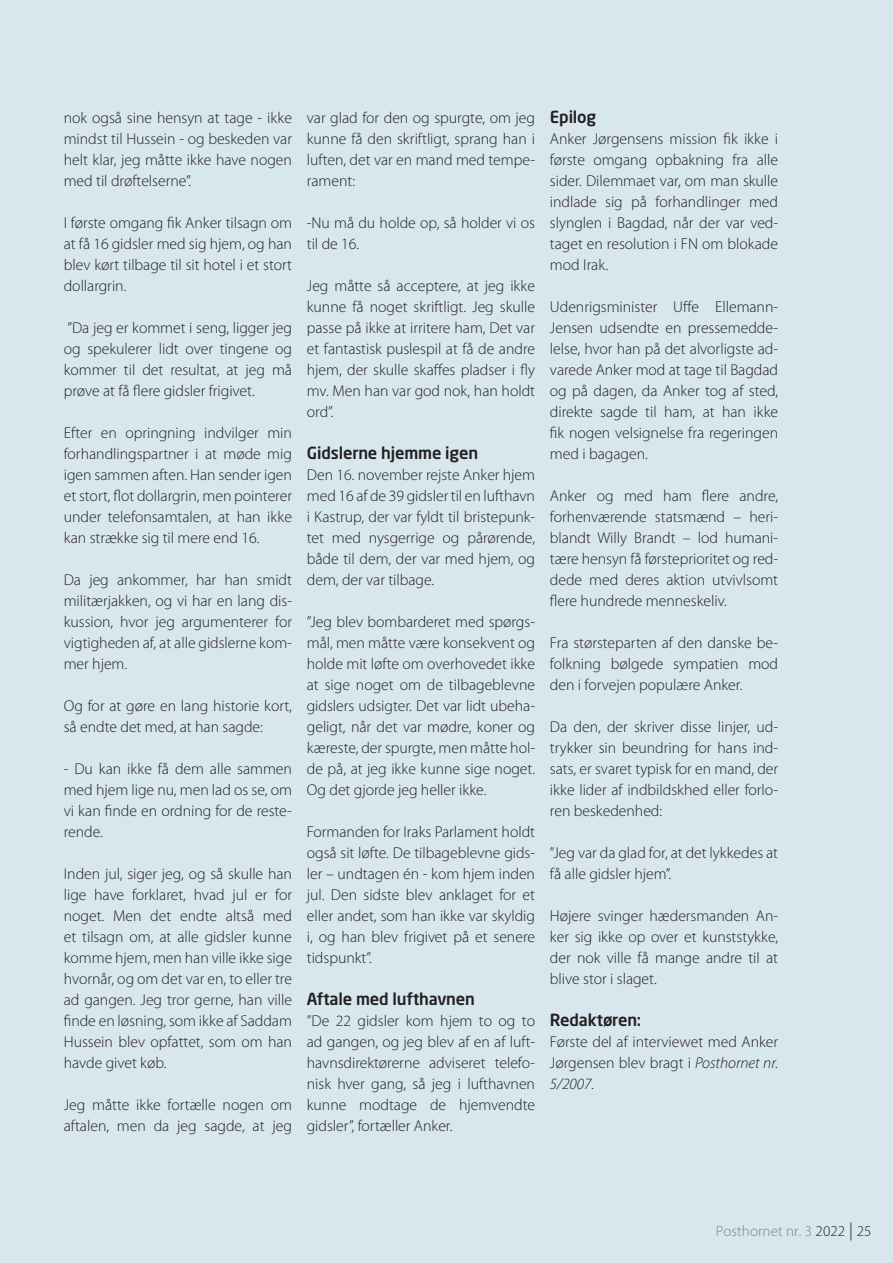
<style>
.page{position:relative;width:893px;height:1263px;background:#d8e6ed}
.page>*{position:absolute;margin:0;border:0;box-sizing:border-box;transform-origin:0 0}
.t1{font:500 16.5px "Neo Sans Pro";letter-spacing:-.01em;color:#231f20}
.t2{font:300 15.75px/21px "Myriad Pro";color:#231f20;text-align:justify}
.t3{font:300 15px "Myriad Pro";letter-spacing:.005em;color:#808285}
.s1{font-style:italic}
.s2{color:#231f20}
.s3{font-size:18px;color:#231f20}
</style>
<div class="page">
<p class="t2" style="left:64px;top:108px;width:230px">nok også sine hensyn at tage - ikke mindst til Hussein - og beskeden var helt klar, jeg måtte ikke have nogen med til drøftelserne”.</p>
<p class="t2" style="left:64px;top:213px;width:230px">I første omgang fik Anker tilsagn om at få 16 gidsler med sig hjem, og han blev kørt tilbage til sit hotel i et stort dollargrin.</p>
<p class="t2" style="left:64px;top:318px;width:230px">”Da jeg er kommet i seng, ligger jeg og spekulerer lidt over tingene og kommer til det resultat, at jeg må prøve at få flere gidsler frigivet.</p>
<p class="t2" style="left:64px;top:423px;width:230px">Efter en opringning indvilger min forhandlingspartner i at møde mig igen sammen aften. Han sender igen et stort, flot dollargrin, men pointerer under telefonsamtalen, at han ikke kan strække sig til mere end 16.</p>
<p class="t2" style="left:64px;top:570px;width:230px">Da jeg ankommer, har han smidt militærjakken, og vi har en lang dis&shy;kussion, hvor jeg argumenterer for vigtigheden af, at alle gidslerne kom&shy;mer hjem.</p>
<p class="t2" style="left:64px;top:695px;width:230px">Og for at gøre en lang historie kort, så endte det med, at han sagde:</p>
<p class="t2" style="left:64px;top:758px;width:230px">- Du kan ikke få dem alle sammen med hjem lige nu, men lad os se, om vi kan finde en ordning for de reste&shy;rende.</p>
<p class="t2" style="left:64px;top:863px;width:230px">Inden jul, siger jeg, og så skulle han lige have forklaret, hvad jul er for noget. Men det endte altså med et tilsagn om, at alle gidsler kunne komme hjem, men han ville ikke sige hvornår, og om det var en, to eller tre ad gangen. Jeg tror gerne, han ville finde en løsning, som ikke af Saddam Hussein blev opfattet, som om han havde givet køb.</p>
<p class="t2" style="left:64px;top:1094px;width:230px">Jeg måtte ikke fortælle nogen om aftalen, men da jeg sagde, at jeg</p>
<p class="t2" style="left:307px;top:107px;width:230px">var glad for den og spurgte, om jeg kunne få den skriftligt, sprang han i luften, det var en mand med tempe&shy;rament:</p>
<p class="t2" style="left:307px;top:212px;width:230px">-Nu må du holde op, så holder vi os til de 16.</p>
<p class="t2" style="left:307px;top:275px;width:230px">Jeg måtte så acceptere, at jeg ikke kunne få noget skriftligt. Jeg skulle passe på ikke at irritere ham, Det var et fantastisk puslespil at få de andre hjem, der skulle skaffes pladser i fly mv. Men han var god nok, han holdt ord”.</p>
<p class="t1" style="left:307px;top:443px;width:173px">Gidslerne hjemme igen</p>
<p class="t2" style="left:307px;top:465px;width:230px">Den 16. november rejste Anker hjem med 16 af de 39 gidsler til en lufthavn i Kastrup, der var fyldt til bristepunk&shy;tet med nysgerrige og pårørende, både til dem, der var med hjem, og dem, der var tilbage.</p>
<p class="t2" style="left:307px;top:612px;width:230px">”Jeg blev bombarderet med spørgs&shy;mål, men måtte være konsekvent og holde mit løfte om overhovedet ikke at sige noget om de tilbageblevne gidslers udsigter. Det var lidt ubeha&shy;geligt, når det var mødre, koner og kæreste, der spurgte, men måtte hol&shy;de på, at jeg ikke kunne sige noget.<br>Og det gjorde jeg heller ikke.</p>
<p class="t2" style="left:307px;top:822px;width:230px">Formanden for Iraks Parlament holdt også sit løfte. De tilbageblevne gids&shy;ler – undtagen én - kom hjem inden jul. Den sidste blev anklaget for et eller andet, som han ikke var skyldig i, og han blev frigivet på et senere tidspunkt”.</p>
<p class="t1" style="left:307px;top:989px;width:170px">Aftale med lufthavnen</p>
<p class="t2" style="left:307px;top:1011px;width:230px">”De 22 gidsler kom hjem to og to ad gangen, og jeg blev af en af luft&shy;havnsdirektørerne adviseret telefo&shy;nisk hver gang, så jeg i lufthavnen kunne modtage de hjemvendte gidsler”, fortæller Anker.</p>
<p class="t1" style="left:550px;top:107px;width:48px">Epilog</p>
<p class="t2" style="left:550px;top:129px;width:230px">Anker Jørgensens mission fik ikke i første omgang opbakning fra alle sider. Dilemmaet var, om man skulle indlade sig på forhandlinger med slynglen i Bagdad, når der var ved&shy;taget en resolution i FN om blokade mod Irak.</p>
<p class="t2" style="left:550px;top:297px;width:230px">Udenrigsminister Uffe Ellemann-Jensen udsendte en pressemedde&shy;lelse, hvor han på det alvorligste ad&shy;varede Anker mod at tage til Bagdad og på dagen, da Anker tog af sted, direkte sagde til ham, at han ikke fik nogen velsignelse fra regeringen med i bagagen.</p>
<p class="t2" style="left:550px;top:486px;width:230px">Anker og med ham flere andre, forhenværende statsmænd – heri&shy;blandt Willy Brandt – lod humani&shy;tære hensyn få førsteprioritet og red&shy;dede med deres aktion utvivlsomt flere hundrede menneskeliv.</p>
<p class="t2" style="left:550px;top:632px;width:230px">Fra størsteparten af den danske be&shy;folkning bølgede sympatien mod den i forvejen populære Anker.</p>
<p class="t2" style="left:550px;top:716px;width:230px">Da den, der skriver disse linjer, ud&shy;trykker sin beundring for hans ind&shy;sats, er svaret typisk for en mand, der ikke lider af indbildskhed eller forlo&shy;ren beskedenhed:</p>
<p class="t2" style="left:550px;top:842px;width:230px">”Jeg var da glad for, at det lykkedes at få alle gidsler hjem”.</p>
<p class="t2" style="left:550px;top:905px;width:230px">Højere svinger hædersmanden An&shy;ker sig ikke op over et kunststykke, der nok ville få mange andre til at blive stor i slaget.</p>
<p class="t1" style="left:550px;top:1010px;width:93px">Redaktøren:</p>
<p class="t2" style="left:550px;top:1032px;width:230px">Første del af interviewet med Anker Jørgensen blev bragt i <span class="s1">Posthornet nr.<br>5/2007</span>.</p>
<p class="t3" style="left:716px;top:1223px;width:157px">Posthornet nr. 3 <span class="s2">2022</span> <span class="s3">|</span> <span class="s2">25</span></p>
</div>
